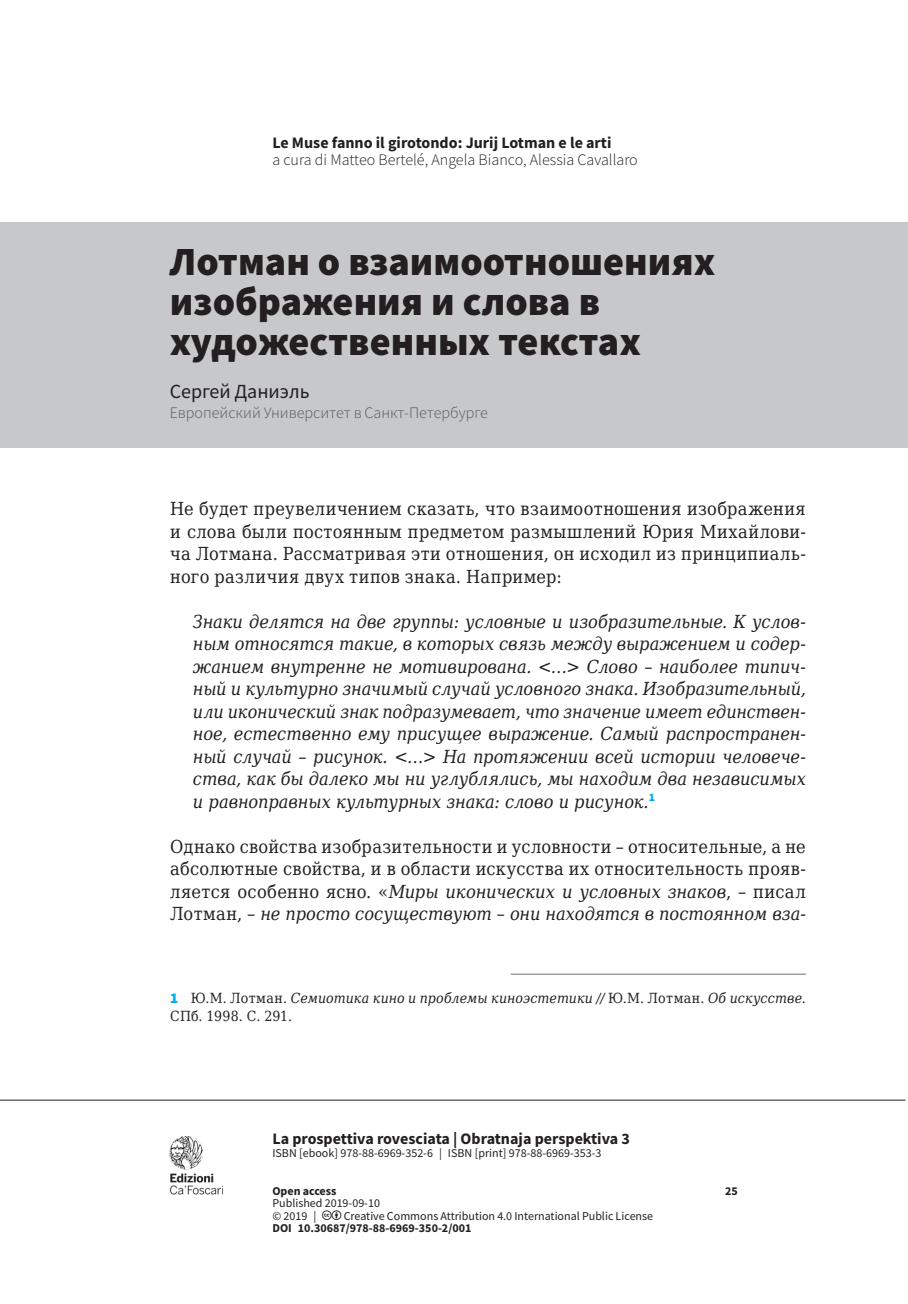
<style>
.page{position:relative;width:908px;height:1304px;background:#fff}
.page>*{position:absolute;margin:0;border:0;box-sizing:border-box;transform-origin:0 0}
._9101-ecf-titolo-sag{font:900 40px/40px "Source Sans Pro";color:#231f20}
._9103-ecf-autore-sag{font:20px "Source Sans Pro";color:#231f20}
._061-ecf-citazione-1{font:italic 18px/22.4px "DejaVu Serif Condensed";letter-spacing:-.005em;color:#231f20;text-align:justify}
._031-ecf-para-1{font:18px/22.4px "DejaVu Serif Condensed";letter-spacing:.02em;color:#231f20;text-align:justify}
.t1{font:700 16px "Source Sans Pro";color:#231f20}
.t2{font:300 16px "Source Sans Pro";color:#231f20}
._9104-ecf-autore-aff{font:300 16px "Source Sans Pro";color:#57585a}
._501-ecf-nota-para-1{font:italic 14px/17.6px "DejaVu Serif Condensed";color:#231f20}
.t3{font:12px/12.4px "Source Sans Pro";color:#231f20}
.t4{font:700 12px "Source Sans Pro";color:#231f20}
.s1{font-style:italic}
.s2{font-family:"Source Sans Pro";font-weight:900;font-style:normal;font-size:15px;color:#00aeef}
.s3{font-style:normal}
</style>
<div class="page">
<img style="left:169px;top:1136px;width:54px;height:59px">
<hr style="left:0;top:1100px;width:905px;height:1px;background:#231f20">
<div style="left:0;top:223px;width:907px;height:225px;background:#c7c8ca"></div>
<hr style="left:510px;top:974px;width:295px;height:1px;background:#6c6d70">
<p class="t1" style="left:272px;top:132px;width:340px">Le Muse fanno il girotondo: Jurij Lotman e le arti</p>
<p class="t2" style="left:272px;top:150px;width:367px">a cura di Matteo Bertelé, Angela Bianco, Alessia Cavallaro</p>
<p class="_9101-ecf-titolo-sag" style="left:170px;top:241px;width:547px">Лотман о взаимоотношениях изображения и слова в художественных текстах</p>
<p class="_9103-ecf-autore-sag" style="left:170px;top:379px;width:141px">Сергей Даниэль</p>
<p class="_9104-ecf-autore-aff" style="left:170px;top:403px;width:319px">Европейский Университет в Санкт-Петербурге</p>
<p class="_031-ecf-para-1" style="left:170px;top:497px;width:636px">Не будет преувеличением сказать, что взаимоотношения изображения и слова были постоянным предметом размышлений Юрия Михайлови&shy;ча Лотмана. Рассматривая эти отношения, он исходил из принципиаль&shy;ного различия двух типов знака. Например:</p>
<p class="_061-ecf-citazione-1" style="left:193px;top:610px;width:614px">Знаки делятся на две группы: условные и изобразительные. К услов&shy;ным относятся такие, в которых связь между выражением и содер&shy;жанием внутренне не мотивирована. &lt;…&gt; Слово – наиболее типич&shy;ный и культурно значимый случай условного знака. Изобразительный, или иконический знак подразумевает, что значение имеет единствен&shy;ное, естественно ему присущее выражение. Самый распространен&shy;ный случай – рисунок. &lt;…&gt; На протяжении всей истории человече&shy;ства, как бы далеко мы ни углублялись, мы находим два независимых и равноправных культурных знака: слово и рисунок.<sup>1</sup></p>
<p class="_031-ecf-para-1" style="left:170px;top:835px;width:636px">Однако свойства изобразительности и условности – относительные, а не абсолютные свойства, и в области искусства их относительность прояв&shy;ляется особенно ясно. «<span class="s1">Миры иконических и условных знаков</span>, – писал Лотман, – <span class="s1">не просто сосуществуют – они находятся в постоянном вза-</span></p>
<p class="_501-ecf-nota-para-1" style="left:170px;top:989px;width:636px"><span class="s2">1</span> <span class="s3">Ю.М. Лотман.</span> Семиотика кино и проблемы киноэстетики // <span class="s3">Ю.М. Лотман.</span> Об искусстве<span class="s3">.<br>СПб. 1998. С. 291.</span></p>
<p class="t1" style="left:272px;top:1128px;width:359px">La prospettiva rovesciata | Obratnaja perspektiva 3</p>
<p class="t3" style="left:272px;top:1147px;width:330px">ISBN [ebook] 978-88-6969-352-6 | ISBN [print] 978-88-6969-353-3</p>
<p class="t4" style="left:272px;top:1182px;width:66px">Open access</p>
<p class="t4" style="left:724px;top:1182px;width:14px">25</p>
<p class="t3" style="left:272px;top:1197px;width:109px">Published 2019-09-10 © 2019 |</p>
<p class="t3" style="left:343px;top:1209px;width:311px">Creative Commons Attribution 4.0 International Public License</p>
<p class="t4" style="left:272px;top:1220px;width:200px">DOI 10.30687/978-88-6969-350-2/001</p>
</div>
